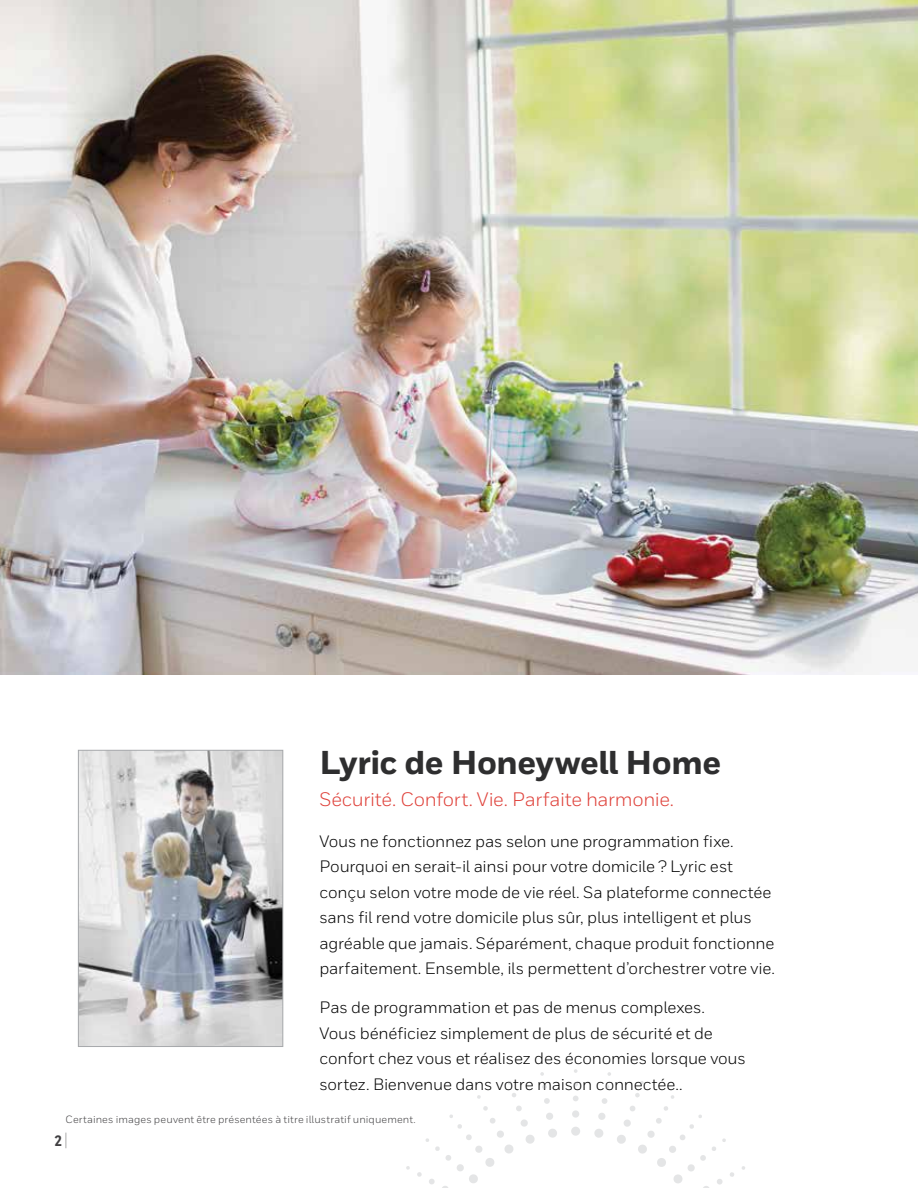
<style>
.page{position:relative;width:918px;height:1188px;background:#fff}
.page>*{position:absolute;margin:0;border:0;box-sizing:border-box;transform-origin:0 0}
.t1{font:800 33px "Honeywell Sans";letter-spacing:-.015em;color:#2e2e2f}
.t2{font:19.5px "Honeywell Sans";letter-spacing:-.015em;color:#df413a}
.t3{font:16.5px/25.5px "Honeywell Sans";letter-spacing:-.01em;color:#000}
.t4{font:800 15px "Honeywell Cond";color:#414042}
.t5{font:10.5px "Honeywell Sans";letter-spacing:.01em;color:#414042}
.s1{font-weight:300;font-size:18.75px}
</style>
<div class="page">
<img style="left:0;top:0;width:918px;height:675px">
<div style="left:571px;top:1127px;width:9px;height:9px;background:#e4e5e6;border-radius:50%"></div>
<div style="left:572px;top:1110px;width:7px;height:8px;background:#e4e5e6;border-radius:50%"></div>
<svg style="left:573px;top:1096px;width:6px;height:5px"></svg>
<svg style="left:573px;top:1082px;width:5px;height:5px"></svg>
<svg style="left:574px;top:1069px;width:4px;height:4px"></svg>
<svg style="left:594px;top:1128px;width:10px;height:10px"></svg>
<div style="left:598px;top:1112px;width:8px;height:8px;background:#e4e5e6;border-radius:3px"></div>
<div style="left:601px;top:1098px;width:7px;height:6px;background:#e4e5e6;border-radius:50%"></div>
<svg style="left:605px;top:1085px;width:4px;height:4px"></svg>
<svg style="left:607px;top:1072px;width:4px;height:4px"></svg>
<svg style="left:635px;top:1093px;width:5px;height:5px"></svg>
<svg style="left:640px;top:1081px;width:4px;height:4px"></svg>
<svg style="left:671px;top:1095px;width:3px;height:4px"></svg>
<svg style="left:617px;top:1106px;width:117px;height:82px"></svg>
<svg style="left:742px;top:1166px;width:3px;height:4px"></svg>
<svg style="left:406px;top:1166px;width:4px;height:4px"></svg>
<svg style="left:477px;top:1095px;width:4px;height:4px"></svg>
<svg style="left:417px;top:1105px;width:118px;height:83px"></svg>
<svg style="left:512px;top:1093px;width:4px;height:4px"></svg>
<div style="left:548px;top:1128px;width:9px;height:10px;background:#e4e5e6;border-radius:4px"></div>
<div style="left:546px;top:1112px;width:8px;height:8px;background:#e4e5e6;border-radius:3px"></div>
<svg style="left:544px;top:1098px;width:6px;height:6px"></svg>
<svg style="left:542px;top:1085px;width:5px;height:4px"></svg>
<svg style="left:540px;top:1072px;width:4px;height:4px"></svg>
<img style="left:80px;top:752px;width:201px;height:293px">
<div style="left:78px;top:750px;width:205px;height:297px;border:1px solid #a7a9ac"></div>
<h1 class="t1" style="left:319px;top:742px;width:403px">Lyric de Honeywell Home</h1>
<p class="t2" style="left:319px;top:788px;width:356px">Sécurité. Confort. Vie. Parfaite harmonie.</p>
<p class="t3" style="left:319px;top:828px;width:457px">Vous ne fonctionnez pas selon une programmation fixe.<br>Pourquoi en serait-il ainsi pour votre domicile ? Lyric est conçu selon votre mode de vie réel. Sa plateforme connectée sans fil rend votre domicile plus sûr, plus intelligent et plus agréable que jamais. Séparément, chaque produit fonctionne parfaitement. Ensemble, ils permettent d’orchestrer votre vie.</p>
<p class="t3" style="left:319px;top:995px;width:428px">Pas de programmation et pas de menus complexes.<br>Vous bénéficiez simplement de plus de sécurité et de confort chez vous et réalisez des économies lorsque vous sortez. Bienvenue dans votre maison connectée..</p>
<p class="t5" style="left:65px;top:1113px;width:352px">Certaines images peuvent être présentées à titre illustratif uniquement.</p>
<p class="t4" style="left:54px;top:1131px;width:15px">2 <span class="s1">|</span></p>
</div>
